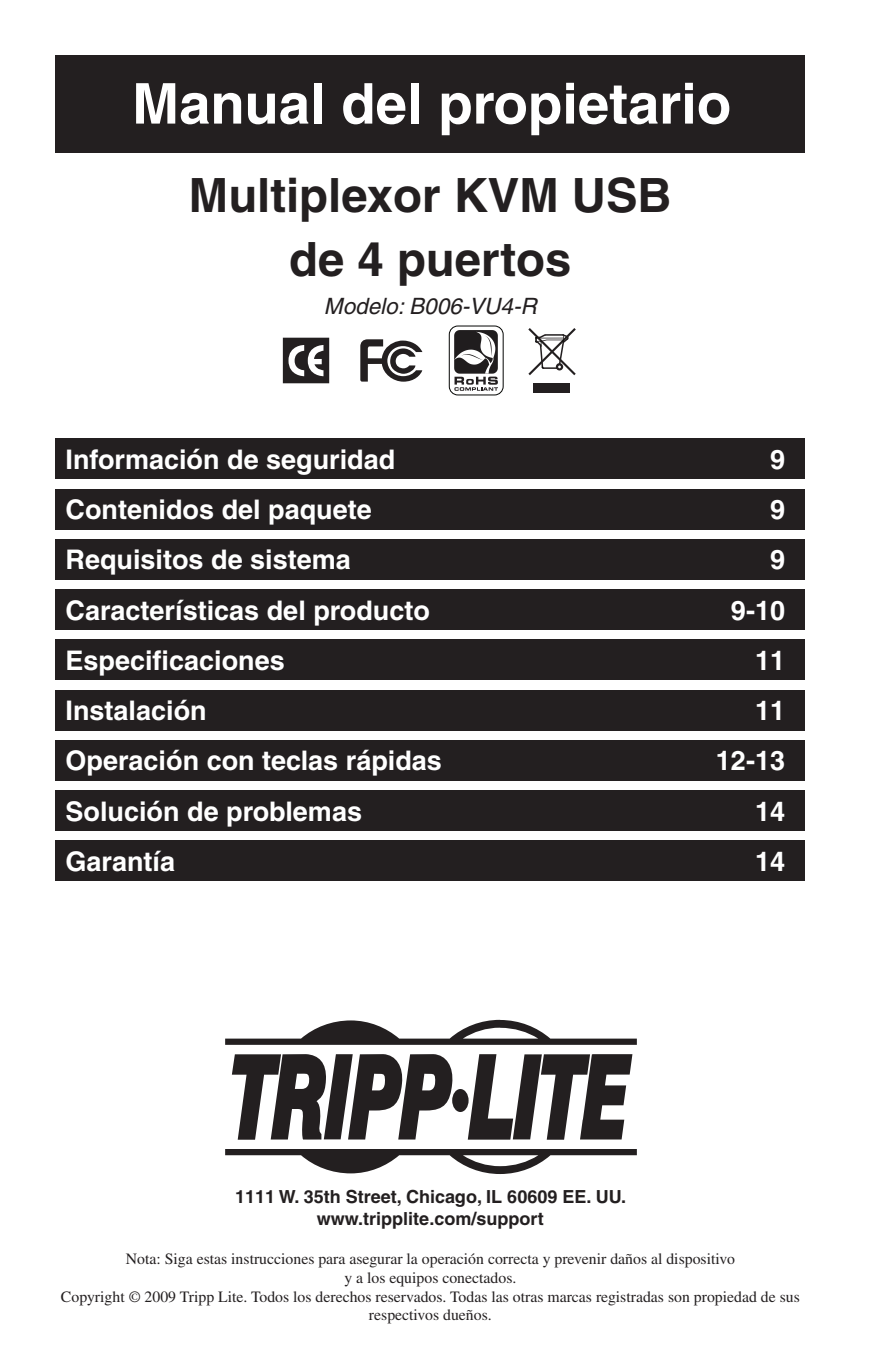
<style>
.page{position:relative;width:881px;height:1367px;background:#fff}
.page>*{position:absolute;margin:0;border:0;box-sizing:border-box;transform-origin:0 0}
.t1{font:700 56.25px "Helvetica";color:#fff}
.t2{font:700 47.25px "Helvetica";color:#231f20}
.t3{font:700 27px "Helvetica";color:#fff}
.t4{font:italic 22.5px "Helvetica";color:#231f20}
.t5{font:700 18px "Helvetica";color:#231f20}
.t6{font:15.75px/18.9px "Times";color:#231f20;text-align:center}
</style>
<div class="page">
<div style="left:55px;top:56px;width:750px;height:97px;background:#231f20"></div>
<svg style="left:283px;top:337px;width:46px;height:46px"></svg>
<svg style="left:360px;top:339px;width:62px;height:43px"></svg>
<svg style="left:454px;top:330px;width:44px;height:61px"></svg>
<div style="left:448px;top:325px;width:55px;height:70px;border:1px solid #040503;border-radius:9px"></div>
<div style="left:533px;top:384px;width:37px;height:9px;background:#231f20"></div>
<svg style="left:528px;top:328px;width:47px;height:47px"></svg>
<div style="left:55px;top:438px;width:750px;height:41px;background:#231f20"></div>
<div style="left:55px;top:589px;width:750px;height:41px;background:#231f20"></div>
<div style="left:55px;top:790px;width:750px;height:41px;background:#231f20"></div>
<div style="left:55px;top:840px;width:750px;height:41px;background:#231f20"></div>
<div style="left:55px;top:489px;width:750px;height:40px;background:#231f20"></div>
<div style="left:55px;top:639px;width:750px;height:41px;background:#231f20"></div>
<div style="left:55px;top:539px;width:750px;height:40px;background:#231f20"></div>
<div style="left:55px;top:740px;width:750px;height:40px;background:#231f20"></div>
<div style="left:55px;top:690px;width:750px;height:40px;background:#231f20"></div>
<div style="left:452px;top:1088px;width:16px;height:23px;background:#231f20;border-radius:50%"></div>
<svg style="left:232px;top:1054px;width:221px;height:85px"></svg>
<svg style="left:467px;top:1054px;width:165px;height:85px"></svg>
<svg style="left:225px;top:1019px;width:411px;height:25px"></svg>
<svg style="left:225px;top:1149px;width:411px;height:24px"></svg>
<p class="t1" style="left:132px;top:69px;width:600px">Manual del propietario</p>
<p class="t2" style="left:189px;top:166px;width:484px">Multiplexor KVM USB</p>
<p class="t2" style="left:289px;top:231px;width:283px">de 4 puertos</p>
<p class="t4" style="left:324px;top:293px;width:214px">Modelo: B006-VU4-R</p>
<p class="t3" style="left:65px;top:443px;width:331px">Información de seguridad</p>
<p class="t3" style="left:769px;top:443px;width:17px">9</p>
<p class="t3" style="left:65px;top:493px;width:308px">Contenidos del paquete</p>
<p class="t3" style="left:769px;top:493px;width:17px">9</p>
<p class="t3" style="left:65px;top:543px;width:287px">Requisitos de sistema</p>
<p class="t3" style="left:769px;top:543px;width:17px">9</p>
<p class="t3" style="left:65px;top:593px;width:366px">Características del producto</p>
<p class="t3" style="left:730px;top:593px;width:56px">9-10</p>
<p class="t3" style="left:65px;top:644px;width:221px">Especificaciones</p>
<p class="t3" style="left:754px;top:644px;width:32px">11</p>
<p class="t3" style="left:65px;top:694px;width:143px">Instalación</p>
<p class="t3" style="left:754px;top:694px;width:32px">11</p>
<p class="t3" style="left:65px;top:744px;width:378px">Operación con teclas rápidas</p>
<p class="t3" style="left:715px;top:744px;width:71px">12-13</p>
<p class="t3" style="left:65px;top:794px;width:298px">Solución de problemas</p>
<p class="t3" style="left:754px;top:794px;width:32px">14</p>
<p class="t3" style="left:65px;top:844px;width:111px">Garantía</p>
<p class="t3" style="left:754px;top:844px;width:32px">14</p>
<p class="t5" style="left:235px;top:1185px;width:392px">1111 W. 35th Street, Chicago, IL 60609 EE. UU.</p>
<p class="t5" style="left:316px;top:1206px;width:229px">www.tripplite.com/support</p>
<p class="t6" style="left:126px;top:1248px;width:610px">Nota: Siga estas instrucciones para asegurar la operación correcta y prevenir daños al dispositivo y a los equipos conectados.</p>
<p class="t6" style="left:61px;top:1286px;width:740px">Copyright © 2009 Tripp Lite. Todos los derechos reservados. Todas las otras marcas registradas son propiedad de sus respectivos dueños.</p>
</div>
